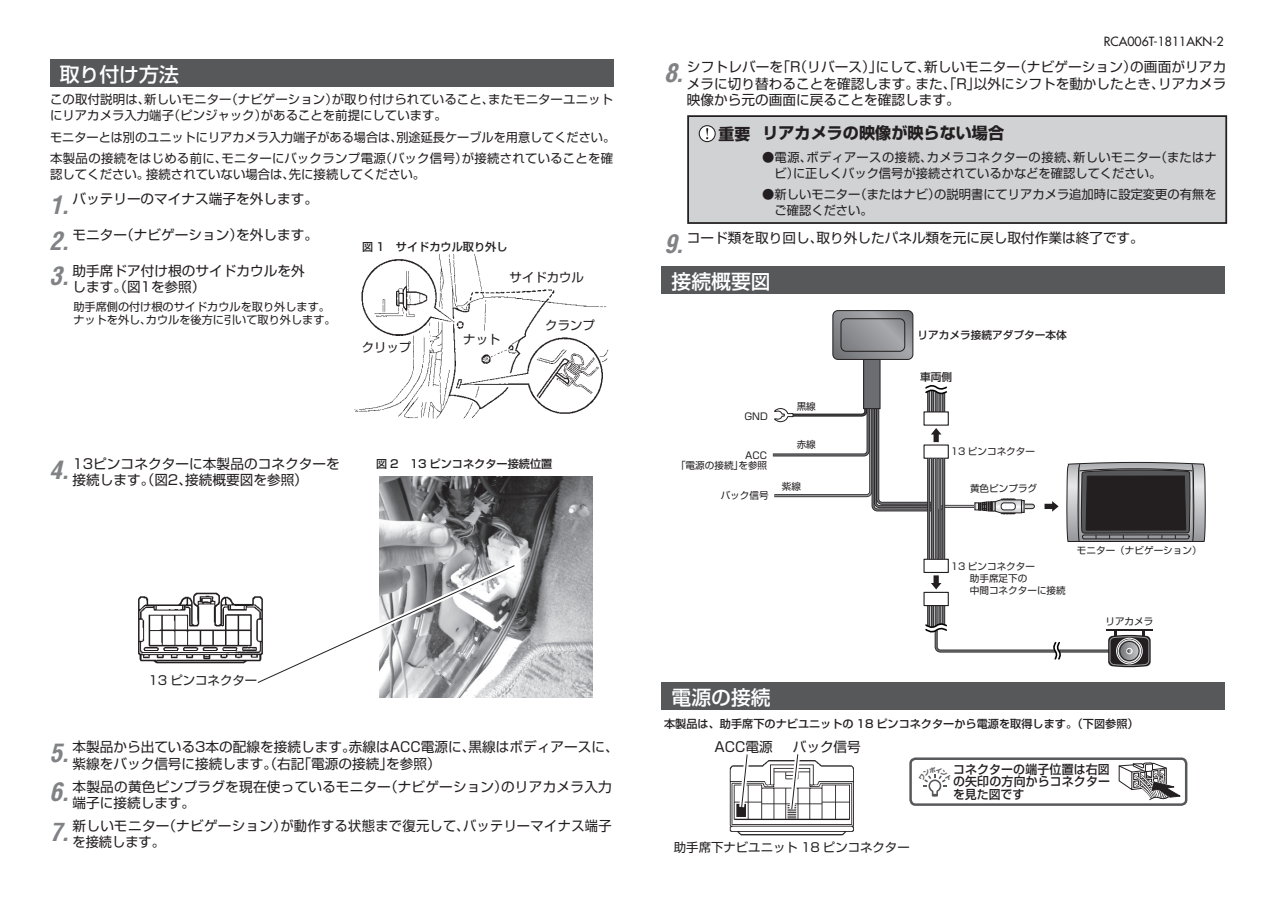
<style>
.page{position:relative;width:1275px;height:903px;background:#fff}
.page>*{position:absolute;margin:0;border:0;box-sizing:border-box;transform-origin:0 0}
.t1{font:italic 700 condensed 24.85px "Arena";color:#808285}
.t2{font:500 19.78px "Shin Go Pro";color:#fff}
.t3{font:700 16.1px "Shin Go Pro";color:#231f20}
.t4{font:700 15.75px "Shin Go Pro";color:#231f20}
.t5{font:13.65px/16.1px "Shin Go Pro";color:#231f20}
.t6{font:13.65px "Shin Go Pro";letter-spacing:.02em;color:#231f20}
.t7{font:13.65px "Shin Go Pro";letter-spacing:.03em;color:#231f20}
.t8{font:12.42px/16.1px "Shin Go Pro";color:#231f20}
.t9{font:12.42px "Shin Go Pro";letter-spacing:.03em;color:#231f20}
.t10{font:500 12.42px/12.4px "Shin Go Pro";letter-spacing:.015em;color:#231f20;text-align:justify;scale:.96 1}
.t11{font:12.42px "Shin Go Pro";letter-spacing:.045em;color:#231f20}
.t12{font:12.42px "Futura";color:#231f20}
.t13{font:500 11.2px "Shin Go Pro";color:#231f20}
.t14{font:11.2px/13.7px "Shin Go Pro";color:#231f20}
.t15{font:500 10.67px "Shin Go Pro";color:#231f20}
.t16{font:9.62px/11.7px "Shin Go Pro";color:#231f20}
.s1{font-family:"Arena";font-weight:700;font-style:italic;font-stretch:condensed;font-size:24.85px;color:#808285}
</style>
<div class="page">
<img style="left:379px;top:476px;width:214px;height:222px">
<img style="left:354px;top:254px;width:255px;height:164px">
<img style="left:729px;top:760px;width:125px;height:76px">
<img style="left:138px;top:592px;width:113px;height:72px">
<div style="left:50px;top:60px;width:564px;height:27px;background:#57585a"></div>
<div style="left:688px;top:116px;width:538px;height:107px;background:#d1d2d4"></div>
<div style="left:687px;top:115px;width:540px;height:109px;border:2px solid #231f20"></div>
<svg style="left:699px;top:126px;width:16px;height:16px"></svg>
<div style="left:699px;top:125px;width:17px;height:17px;border:1px solid #231f20;border-radius:50%"></div>
<svg style="left:706px;top:128px;width:2px;height:11px"></svg>
<div style="left:1017px;top:504px;width:18px;height:5px;border:1px solid #231f20;border-radius:2px"></div>
<svg style="left:926px;top:575px;width:22px;height:17px"></svg>
<svg style="left:1044px;top:462px;width:162px;height:80px;background:#6f6d6f"></svg>
<hr style="left:1106px;top:629px;width:47px;height:1px;background:#231f20">
<div style="left:923px;top:559px;width:26px;height:14px;border:1px solid #231f20"></div>
<div style="left:923px;top:592px;width:26px;height:14px;border:1px solid #231f20"></div>
<svg style="left:924px;top:605px;width:227px;height:62px"></svg>
<svg style="left:772px;top:381px;width:252px;height:181px"></svg>
<div style="left:864px;top:359px;width:16px;height:50px;background:#6c6d70"></div>
<div style="left:863px;top:359px;width:17px;height:50px;border:1px solid #231f20"></div>
<svg style="left:834px;top:312px;width:79px;height:53px;background:#96979a"></svg>
<div style="left:832px;top:310px;width:81px;height:50px;border:1px solid #231f20;border-radius:5px"></div>
<div style="left:841px;top:319px;width:64px;height:32px;border:1px solid #231f20;border-radius:5px"></div>
<div style="left:661px;top:266px;width:564px;height:27px;background:#57585a"></div>
<div style="left:661px;top:682px;width:564px;height:28px;background:#57585a"></div>
<svg style="left:786px;top:754px;width:17px;height:60px"></svg>
<svg style="left:736px;top:754px;width:17px;height:58px"></svg>
<svg style="left:251px;top:559px;width:270px;height:130px"></svg>
<div style="left:909px;top:757px;width:278px;height:49px;border:2px solid #57585a;border-radius:5px"></div>
<svg style="left:1118px;top:762px;width:63px;height:39px"></svg>
<svg style="left:923px;top:774px;width:24px;height:23px"></svg>
<h2 class="t2" style="left:60px;top:59px;width:121px">取り付け方法</h2>
<p class="t8" style="left:225px;top:90px;width:114px">（ナビゲーション）</p>
<p class="t8" style="left:332px;top:90px;width:164px">が取り付けられていること、</p>
<p class="t8" style="left:50px;top:90px;width:102px">この取付説明は、</p>
<p class="t8" style="left:144px;top:90px;width:89px">新しいモニター</p>
<p class="t8" style="left:488px;top:90px;width:126px">またモニターユニット</p>
<p class="t8" style="left:168px;top:106px;width:101px">（ピンジャック）</p>
<p class="t8" style="left:261px;top:106px;width:188px">があることを前提にしています。</p>
<p class="t8" style="left:50px;top:106px;width:126px">にリアカメラ入力端子</p>
<p class="t8" style="left:396px;top:127px;width:220px">別途延長ケーブルを用意してください。</p>
<p class="t8" style="left:50px;top:127px;width:354px">モニターとは別のユニットにリアカメラ入力端子がある場合は、</p>
<p class="t9" style="left:221px;top:148px;width:166px">モニターにバックランプ電源</p>
<p class="t8" style="left:380px;top:148px;width:89px">（バック信号）</p>
<p class="t8" style="left:462px;top:148px;width:153px">が接続されていることを確</p>
<p class="t9" style="left:50px;top:148px;width:179px">本製品の接続をはじめる前に、</p>
<p class="t8" style="left:146px;top:164px;width:150px">接続されていない場合は、</p>
<p class="t8" style="left:289px;top:164px;width:138px">先に接続してください。</p>
<p class="t8" style="left:50px;top:164px;width:101px">認してください。</p>
<h1 class="t1" style="left:50px;top:189px;width:20px">1.</h1>
<p class="t5" style="left:72px;top:189px;width:247px">バッテリーのマイナス端子を外します。</p>
<p class="t5" style="left:120px;top:225px;width:124px">（ナビゲーション）</p>
<h1 class="t1" style="left:50px;top:225px;width:20px">2.</h1>
<p class="t5" style="left:236px;top:225px;width:83px">を外します。</p>
<p class="t5" style="left:72px;top:225px;width:56px">モニター</p>
<p class="t5" style="left:72px;top:277px;width:135px">します。（図1を参照(</p>
<p class="t5" style="left:50px;top:261px;width:257px"><span class="s1">3.</span> 助手席ドア付け根のサイドカウルを外</p>
<p class="t14" style="left:146px;top:298px;width:191px;text-indent:-73px">助手席側の付け根のサイドカウルを取り外します。カウルを後方に引いて取り外します。</p>
<p class="t14" style="left:73px;top:312px;width:80px">ナットを外し、</p>
<p class="t13" style="left:362px;top:237px;width:147px">図 1　サイドカウル取り外し</p>
<p class="t8" style="left:510px;top:268px;width:76px">サイドカウル</p>
<p class="t8" style="left:362px;top:338px;width:51px">クリップ</p>
<p class="t8" style="left:463px;top:330px;width:39px">ナット</p>
<p class="t8" style="left:545px;top:315px;width:51px">クランプ</p>
<p class="t5" style="left:50px;top:454px;width:292px"><span class="s1">4.</span> ピンコネクターに本製品のコネクターを</p>
<p class="t5" style="left:72px;top:454px;width:22px">13</p>
<p class="t5" style="left:72px;top:470px;width:121px">接続します。（図2、</p>
<p class="t5" style="left:185px;top:470px;width:124px">接続概要図を参照(</p>
<p class="t13" style="left:376px;top:454px;width:178px">図 2　13 ピンコネクター接続位置</p>
<p class="t8" style="left:148px;top:671px;width:110px">13 ピンコネクター</p>
<h1 class="t1" style="left:50px;top:737px;width:20px">5.</h1>
<p class="t5" style="left:469px;top:737px;width:152px">黒線はボディアースに、</p>
<p class="t5" style="left:72px;top:737px;width:285px">本製品から出ている3本の配線を接続します。</p>
<p class="t5" style="left:349px;top:737px;width:128px">赤線はACC電源に、</p>
<p class="t5" style="left:72px;top:754px;width:233px">紫線をバック信号に接続します。（右記</p>
<p class="t5" style="left:298px;top:754px;width:97px">「電源の接続」</p>
<p class="t5" style="left:386px;top:754px;width:56px">を参照(</p>
<p class="t6" style="left:72px;top:775px;width:320px">本製品の黄色ピンプラグを現在使っているモニター</p>
<p class="t6" style="left:384px;top:775px;width:125px">（ナビゲーション）</p>
<h1 class="t1" style="left:50px;top:776px;width:20px">6.</h1>
<p class="t6" style="left:501px;top:775px;width:112px">のリアカメラ入力</p>
<p class="t5" style="left:72px;top:793px;width:124px">端子に接続します。</p>
<p class="t7" style="left:162px;top:814px;width:126px">（ナビゲーション）</p>
<h1 class="t1" style="left:50px;top:816px;width:20px">7.</h1>
<p class="t7" style="left:463px;top:814px;width:150px">バッテリーマイナス端子</p>
<p class="t7" style="left:280px;top:814px;width:191px">が動作する状態まで復元して、</p>
<p class="t6" style="left:72px;top:814px;width:98px">新しいモニター</p>
<p class="t5" style="left:72px;top:832px;width:94px">を接続します。</p>
<p class="t12" style="left:1104px;top:34px;width:121px">RCA006T-1811AKN-2</p>
<p class="t5" style="left:1013px;top:58px;width:125px">（ナビゲーション）</p>
<p class="t5" style="left:687px;top:58px;width:98px">シフトレバーを</p>
<p class="t5" style="left:776px;top:58px;width:108px">「（R リバース）」</p>
<p class="t5" style="left:1130px;top:58px;width:98px">の画面がリアカ</p>
<p class="t5" style="left:924px;top:58px;width:98px">新しいモニター</p>
<p class="t5" style="left:876px;top:58px;width:56px">にして、</p>
<h1 class="t1" style="left:664px;top:57px;width:20px">8.</h1>
<p class="t5" style="left:916px;top:74px;width:66px">また、「R」</p>
<p class="t5" style="left:687px;top:74px;width:274px">メラに切り替わることを確認します。<br>映像から元の画面に戻ることを確認します。</p>
<p class="t5" style="left:974px;top:74px;width:193px">以外にシフトを動かしたとき、</p>
<p class="t5" style="left:1158px;top:74px;width:70px">リアカメラ</p>
<p class="t4" style="left:719px;top:121px;width:33px">重要</p>
<p class="t3" style="left:762px;top:120px;width:243px">リアカメラの映像が映らない場合</p>
<p class="t11" style="left:806px;top:147px;width:127px">ボディアースの接続、</p>
<p class="t8" style="left:1155px;top:147px;width:63px">（またはナ</p>
<p class="t11" style="left:927px;top:147px;width:154px">カメラコネクターの接続、</p>
<p class="t9" style="left:1073px;top:147px;width:89px">新しいモニター</p>
<p class="t8" style="left:793px;top:147px;width:370px;text-indent:-31px">●電源、<br>に正しくバック信号が接続されているかなどを確認してください。</p>
<p class="t8" style="left:775px;top:164px;width:26px">ビ）</p>
<p class="t8" style="left:854px;top:185px;width:87px">（またはナビ）</p>
<p class="t8" style="left:934px;top:185px;width:284px">の説明書にてリアカメラ追加時に設定変更の有無を</p>
<p class="t8" style="left:775px;top:185px;width:100px;text-indent:-12px">●新しいモニターご確認ください。</p>
<h1 class="t1" style="left:664px;top:228px;width:20px">9.</h1>
<p class="t5" style="left:816px;top:228px;width:329px">取り外したパネル類を元に戻し取付作業は終了です。</p>
<p class="t5" style="left:687px;top:228px;width:138px">コード類を取り回し、</p>
<h2 class="t2" style="left:672px;top:265px;width:101px">接続概要図</h2>
<p class="t16" style="left:744px;top:409px;width:25px">GND</p>
<p class="t16" style="left:745px;top:448px;width:23px">ACC</p>
<p class="t16" style="left:676px;top:459px;width:69px">「電源の接続」</p>
<p class="t16" style="left:721px;top:488px;width:49px">バック信号</p>
<p class="t16" style="left:738px;top:459px;width:30px">を参照</p>
<p class="t16" style="left:797px;top:400px;width:21px">黒線</p>
<p class="t16" style="left:797px;top:437px;width:21px">赤線</p>
<p class="t16" style="left:782px;top:480px;width:21px">紫線</p>
<h2 class="t2" style="left:672px;top:682px;width:101px">電源の接続</h2>
<p class="t15" style="left:917px;top:326px;width:151px">リアカメラ接続アダプター本体</p>
<p class="t15" style="left:920px;top:368px;width:33px">車両側</p>
<p class="t16" style="left:951px;top:444px;width:86px">13 ピンコネクター</p>
<p class="t16" style="left:970px;top:481px;width:69px">黄色ピンプラグ</p>
<p class="t16" style="left:951px;top:559px;width:86px">13 ピンコネクター</p>
<p class="t16" style="left:970px;top:571px;width:97px">助手席足下の<br>中間コネクターに接続</p>
<p class="t16" style="left:1077px;top:543px;width:126px">モニター（ナビゲーション(</p>
<p class="t16" style="left:1105px;top:615px;width:49px">リアカメラ</p>
<p class="t13" style="left:664px;top:714px;width:476px">本製品は、助手席下のナビユニットの 18 ピンコネクターから電源を取得します。（下図参照(</p>
<p class="t5" style="left:714px;top:737px;width:60px">ACC電源</p>
<p class="t5" style="left:793px;top:737px;width:70px">バック信号</p>
<p class="t8" style="left:674px;top:837px;width:237px">助手席下ナビユニット 18 ピンコネクター</p>
<p class="t10" style="left:953px;top:761px;width:165px">コネクターの端子位置は右図の矢印の方向からコネクターを見た図です</p>
</div>
